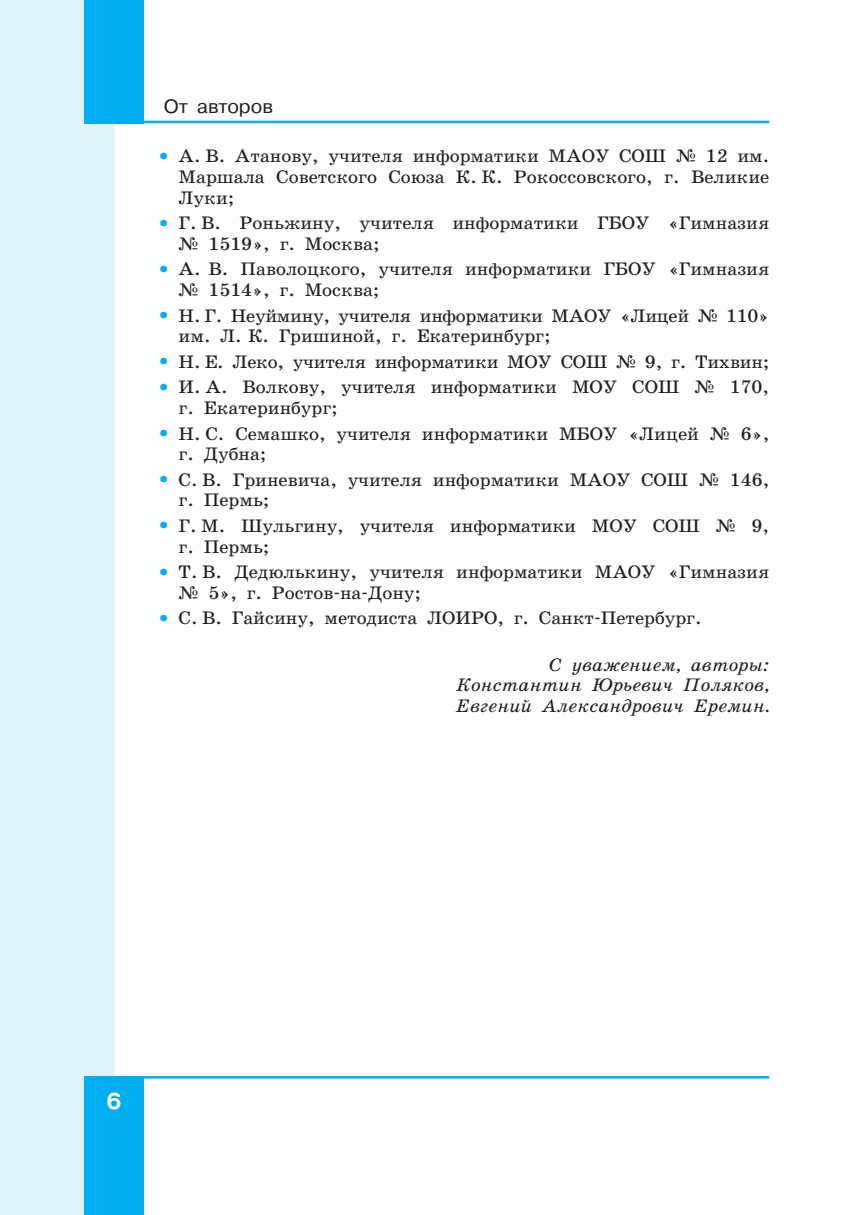
<style>
.page{position:relative;width:844px;height:1215px;background:#fff}
.page>*{position:absolute;margin:0;border:0;box-sizing:border-box;transform-origin:0 0}
.t1{font:700 22.75px "Pragmatica C San Pin";color:#fff}
.t2{font:19.25px "Pragmatica C San Pin";color:#231f20}
.t3{font:18.38px/20.7px "School Book C San Pin";color:#231f20}
.t4{font:italic 18.38px/20.7px "School Book C San Pin";color:#231f20;text-align:justify}
.s1{font-weight:700;font-size:31.5px;color:#00aeef}
</style>
<div class="page">
<div style="left:0;top:0;width:114px;height:1214px;background:#e1f4fc"></div>
<div style="left:84px;top:1076px;width:60px;height:138px;background:#00aeef"></div>
<div style="left:84px;top:0;width:60px;height:123px;background:#00aeef"></div>
<hr style="left:84px;top:121px;width:685px;height:2px;background:#00aeef">
<hr style="left:84px;top:1076px;width:685px;height:2px;background:#00aeef">
<p class="t2" style="left:164px;top:100px;width:111px">От авторов</p>
<p class="t3" style="left:179px;top:146px;width:592px;text-align:justify;text-indent:-26px"><span class="s1">•</span> А. В. Атанову, учителя информатики МАОУ СОШ № 12 им.<br>Маршала Советского Союза К. К. Рокоссовского, г. Великие Луки;</p>
<p class="t3" style="left:179px;top:212px;width:592px;text-indent:-26px"><span class="s1">•</span> Г. В. Роньжину, учителя информатики ГБОУ «Гимназия № 1519», г. Москва;</p>
<p class="t3" style="left:179px;top:259px;width:592px;text-indent:-26px"><span class="s1">•</span> А. В. Паволоцкого, учителя информатики ГБОУ «Гимназия № 1514», г. Москва;</p>
<p class="t3" style="left:179px;top:305px;width:592px;text-indent:-26px"><span class="s1">•</span> Н. Г. Неуймину, учителя информатики МАОУ «Лицей № 110» им. Л. К. Гришиной, г. Екатеринбург;</p>
<p class="t3" style="left:152px;top:351px;width:618px"><span class="s1">•</span> Н. Е. Леко, учителя информатики МОУ СОШ № 9, г. Тихвин;</p>
<p class="t3" style="left:179px;top:377px;width:592px;text-indent:-26px"><span class="s1">•</span> И. А. Волкову, учителя информатики МОУ СОШ № 170, г. Екатеринбург;</p>
<p class="t3" style="left:179px;top:423px;width:592px;text-indent:-26px"><span class="s1">•</span> Н. С. Семашко, учителя информатики МБОУ «Лицей № 6», г. Дубна;</p>
<p class="t3" style="left:179px;top:469px;width:592px;text-indent:-26px"><span class="s1">•</span> С. В. Гриневича, учителя информатики МАОУ СОШ № 146, г. Пермь;</p>
<p class="t3" style="left:179px;top:515px;width:592px;text-indent:-26px"><span class="s1">•</span> Г. М. Шульгину, учителя информатики МОУ СОШ № 9, г. Пермь;</p>
<p class="t3" style="left:179px;top:561px;width:592px;text-indent:-26px"><span class="s1">•</span> Т. В. Дедюлькину, учителя информатики МАОУ «Гимназия № 5», г. Ростов-на-Дону;</p>
<p class="t3" style="left:152px;top:607px;width:550px"><span class="s1">•</span> С. В. Гайсину, методиста ЛОИРО, г. Санкт-Петербург.</p>
<p class="t4" style="left:456px;top:655px;width:315px;text-indent:93px">С уважением, авторы:<br>Константин Юрьевич Поляков, Евгений Александрович Еремин.</p>
<p class="t1" style="left:106px;top:1092px;width:17px">6</p>
</div>
